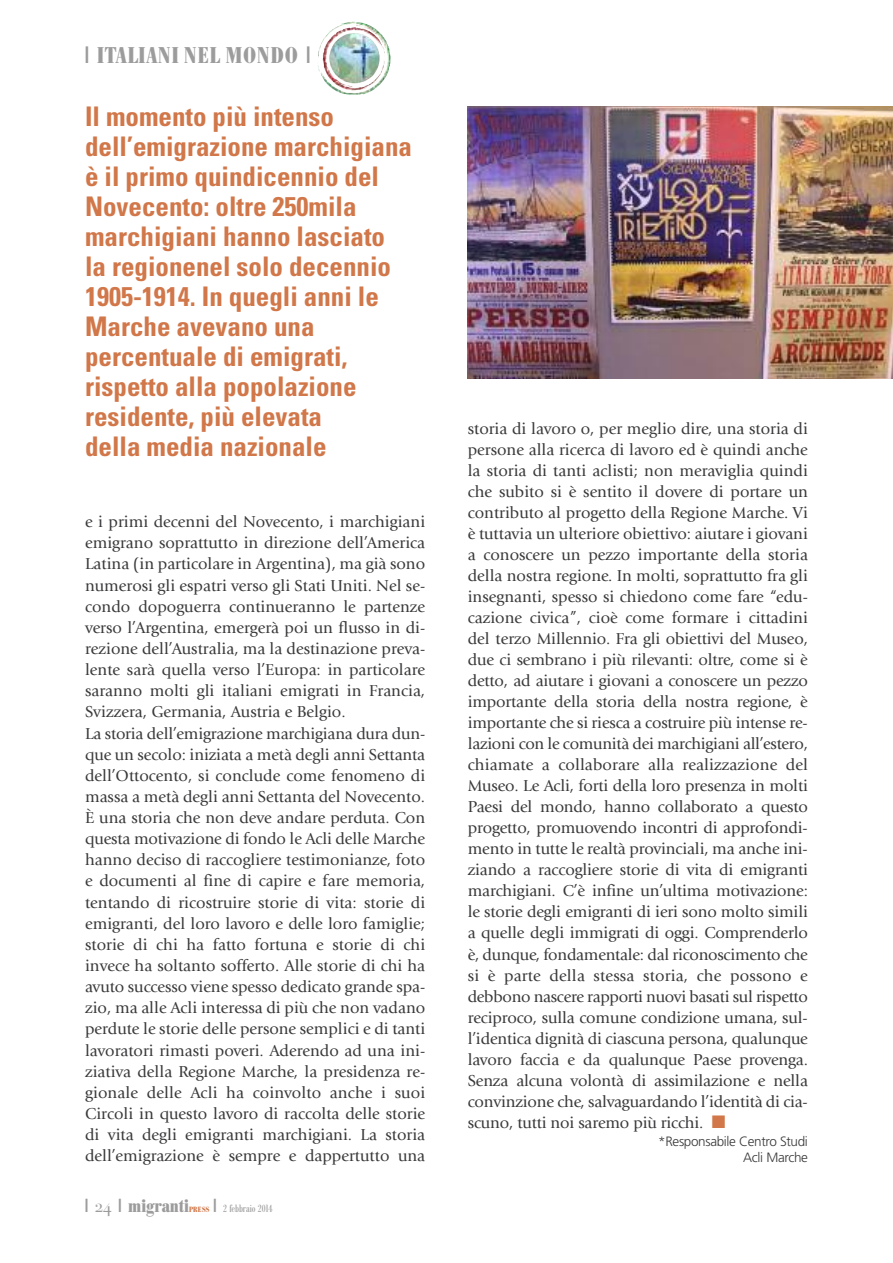
<style>
.page{position:relative;width:893px;height:1263px;background:#fff}
.page>*{position:absolute;margin:0;border:0;box-sizing:border-box;transform-origin:0 0}
.t1{font:700 condensed 27px/30px "Univers";color:#d17749}
.t2{font:700 condensed 22.5px "Bodoni BE";letter-spacing:.04em;color:#9c9c9c}
.t3{font:700 condensed 18px "Bodoni BE";color:#9c9c9c}
.t4{font:16.5px/21px "Giovanni";color:#39383a}
.t5{font:300 13.5px/16.2px "Frutiger LT Std";letter-spacing:-.025em;color:#39383a;text-align:right}
.t6{font:condensed 10.5px "Bodoni BE";color:#9c9c9c}
.t7{font:700 condensed 7.5px "Bodoni BE";letter-spacing:.04em;color:#d17749}
.s1{font-family:"False Positive BRK";font-weight:400;font-stretch:normal}
.s2{font-family:"Bauer Bodoni Roman SC";font-weight:400;font-stretch:normal}
.s3{font-family:"False Positive BRK";font-stretch:normal;font-size:18px}
.s4{color:#d17749}
</style>
<div class="page">
<img style="left:321px;top:27px;width:64px;height:45px">
<img style="left:468px;top:106px;width:425px;height:273px">
<h2 class="t2" style="left:85px;top:47px;width:227px"><span class="s1">1</span> ITALIANI NEL MONDO <span class="s1">1</span></h2>
<p class="t1" style="left:85px;top:103px;width:328px">Il momento più intenso dell’emigrazione marchigiana è il primo quindicennio del<br>Novecento: oltre 250mila marchigiani hanno lasciato la regionenel solo decennio<br>1905-1914. In quegli anni le<br>Marche avevano una percentuale di emigrati, rispetto alla popolazione residente, più elevata<br>della media nazionale</p>
<p class="t4" style="left:85px;top:512px;width:342px">e i primi decenni del Novecento, i marchigiani emigrano soprattutto in direzione dell’America Latina (in particolare in Argentina), ma già sono numerosi gli espatri verso gli Stati Uniti. Nel se&shy;condo dopoguerra continueranno le partenze verso l’Argentina, emergerà poi un flusso in di&shy;rezione dell’Australia, ma la destinazione preva&shy;lente sarà quella verso l’Europa: in particolare saranno molti gli italiani emigrati in Francia, Svizzera, Germania, Austria e Belgio.<br>La storia dell’emigrazione marchigiana dura dun&shy;que un secolo: iniziata a metà degli anni Settanta dell’Ottocento, si conclude come fenomeno di massa a metà degli anni Settanta del Novecento.<br>È una storia che non deve andare perduta. Con questa motivazione di fondo le Acli delle Marche hanno deciso di raccogliere testimonianze, foto e documenti al fine di capire e fare memoria, tentando di ricostruire storie di vita: storie di emigranti, del loro lavoro e delle loro famiglie; storie di chi ha fatto fortuna e storie di chi invece ha soltanto sofferto. Alle storie di chi ha avuto successo viene spesso dedicato grande spa&shy;zio, ma alle Acli interessa di più che non vadano perdute le storie delle persone semplici e di tanti lavoratori rimasti poveri. Aderendo ad una ini&shy;ziativa della Regione Marche, la presidenza re&shy;gionale delle Acli ha coinvolto anche i suoi Circoli in questo lavoro di raccolta delle storie di vita degli emigranti marchigiani. La storia dell’emigrazione è sempre e dappertutto una</p>
<p class="t3" style="left:85px;top:1200px;width:106px"><span class="s1">1</span> <span class="s2">24</span> <span class="s1">1</span> migranti</p>
<p class="t7" style="left:189px;top:1207px;width:22px">PRESS</p>
<p class="t6" style="left:213px;top:1205px;width:60px"><span class="s3">1</span> 2 febbraio 2014</p>
<p class="t4" style="left:468px;top:420px;width:342px;text-align:justify">storia di lavoro o, per meglio dire, una storia di persone alla ricerca di lavoro ed è quindi anche la storia di tanti aclisti; non meraviglia quindi che subito si è sentito il dovere di portare un contributo al progetto della Regione Marche. Vi è tuttavia un ulteriore obiettivo: aiutare i giovani a conoscere un pezzo importante della storia della nostra regione. In molti, soprattutto fra gli insegnanti, spesso si chiedono come fare “edu&shy;cazione civica”, cioè come formare i cittadini del terzo Millennio. Fra gli obiettivi del Museo, due ci sembrano i più rilevanti: oltre, come si è detto, ad aiutare i giovani a conoscere un pezzo importante della storia della nostra regione, è importante che si riesca a costruire più intense re&shy;lazioni con le comunità dei marchigiani all’estero, chiamate a collaborare alla realizzazione del Museo. Le Acli, forti della loro presenza in molti Paesi del mondo, hanno collaborato a questo progetto, promuovendo incontri di approfondi&shy;mento in tutte le realtà provinciali, ma anche ini&shy;ziando a raccogliere storie di vita di emigranti marchigiani. C’è infine un’ultima motivazione: le storie degli emigranti di ieri sono molto simili a quelle degli immigrati di oggi. Comprenderlo è, dunque, fondamentale: dal riconoscimento che si è parte della stessa storia, che possono e debbono nascere rapporti nuovi basati sul rispetto reciproco, sulla comune condizione umana, sul&shy;l’identica dignità di ciascuna persona, qualunque lavoro faccia e da qualunque Paese provenga.<br>Senza alcuna volontà di assimilazione e nella convinzione che, salvaguardando l’identità di cia&shy;scuno, tutti noi saremo più ricchi. <span class="s4">■</span></p>
<p class="t5" style="left:658px;top:1134px;width:151px">*Responsabile Centro Studi<br>Acli Marche</p>
</div>
